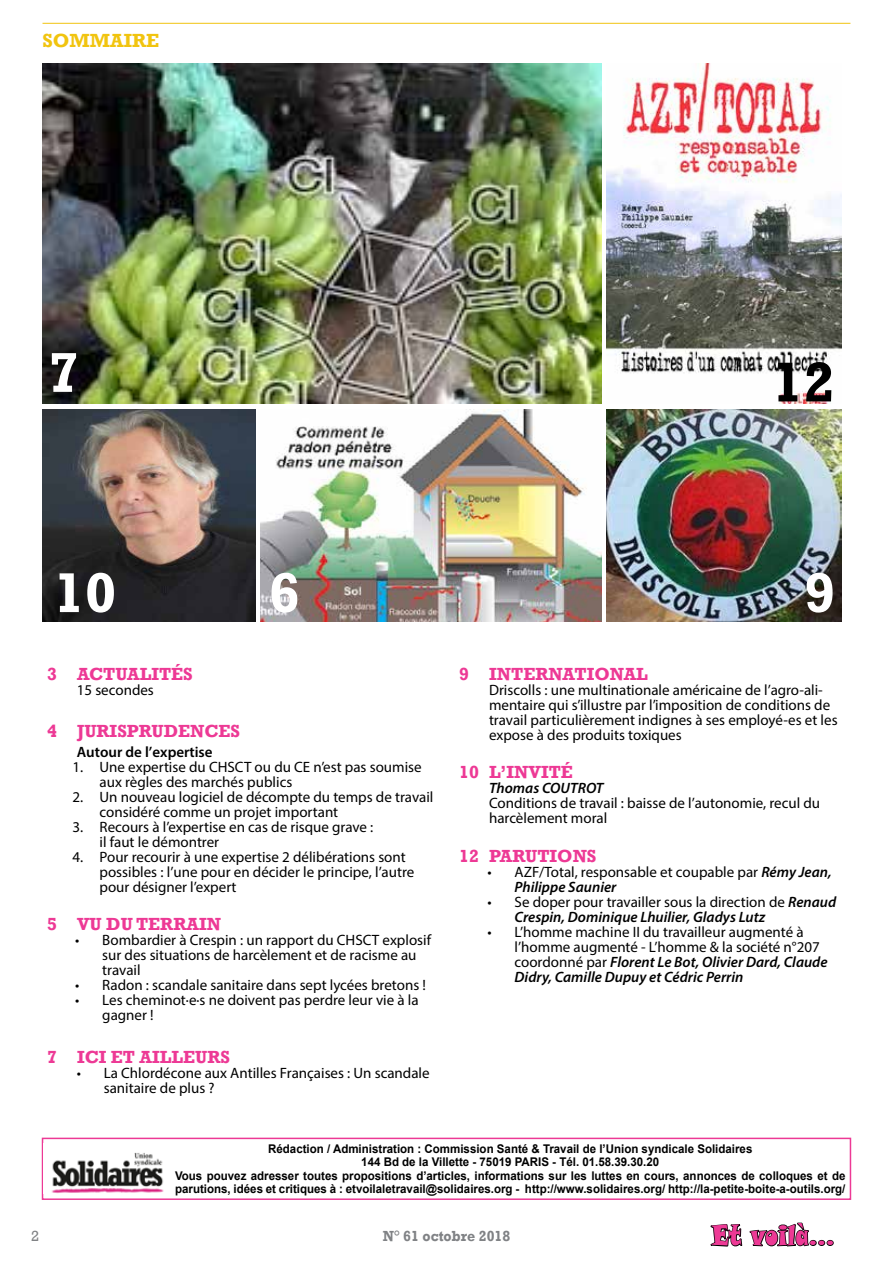
<style>
.page{position:relative;width:893px;height:1263px;background:#fff}
.page>*{position:absolute;margin:0;border:0;box-sizing:border-box;transform-origin:0 0}
.t1{font:700 57px "Rockwell";color:#fff}
.t2{font:700 57px "Rockwell";color:#000}
.t3{font:28.2px "Snap ITC";letter-spacing:.01em;color:#ed3995;scale:.73 1}
.t4{font:700 19.5px "Rockwell";color:#f1c40f}
.t5{font:700 18px "Rockwell";color:#ed3995}
.t6{font:15px/15px "Myriad Pro";color:#000}
.t7{font:italic 600 15px/15px "Myriad Pro";color:#000}
.t8{font:600 15px "Myriad Pro";color:#000}
.t9{font:700 15px "Rockwell";color:#808285;scale:.95 1}
.t10{font:15px "Rockwell";color:#808285}
.t11{font:700 12px/13.5px "Arial";color:#000;text-align:center;scale:.96 1}
.s1{font-weight:600;font-style:italic}
.s2{font-weight:400;font-style:normal}
</style>
<div class="page">
<svg style="left:710px;top:1222px;width:124px;height:25px"></svg>
<div style="left:42px;top:1138px;width:809px;height:62px;border:2px solid #ed3995"></div>
<img style="left:44px;top:1144px;width:120px;height:50px">
<svg style="left:42px;top:22px;width:123px;height:2px"></svg>
<hr style="left:43px;top:23px;width:807px;height:1px;background:#f1c40f">
<img style="left:261px;top:409px;width:340px;height:213px">
<img style="left:43px;top:63px;width:558px;height:341px">
<img style="left:606px;top:409px;width:235px;height:213px">
<img style="left:43px;top:409px;width:212px;height:213px">
<img style="left:606px;top:63px;width:235px;height:341px">
<h3 class="t4" style="left:43px;top:28px;width:118px">SOMMAIRE</h3>
<h1 class="t1" style="left:48px;top:338px;width:33px">7</h1>
<h1 class="t2" style="left:772px;top:348px;width:64px">12</h1>
<h1 class="t1" style="left:53px;top:558px;width:64px">10</h1>
<h1 class="t1" style="left:268px;top:558px;width:33px">6</h1>
<h1 class="t1" style="left:804px;top:558px;width:33px">9</h1>
<p class="t5" style="left:47px;top:663px;width:146px">3 ACTUALITÉS</p>
<p class="t6" style="left:77px;top:682px;width:79px">15 secondes</p>
<p class="t5" style="left:47px;top:720px;width:193px">4 JURISPRUDENCES</p>
<p class="t8" style="left:77px;top:742px;width:137px">Autour de l’expertise</p>
<p class="t6" style="left:100px;top:759px;width:324px;text-indent:-27px">1. Une expertise du CHSCT ou du CE n’est pas soumise aux règles des marchés publics</p>
<p class="t6" style="left:100px;top:789px;width:335px;text-indent:-27px">2. Un nouveau logiciel de décompte du temps de travail considéré comme un projet important</p>
<p class="t6" style="left:100px;top:819px;width:275px;text-indent:-27px">3. Recours à l’expertise en cas de risque grave : il faut le démontrer</p>
<p class="t6" style="left:100px;top:849px;width:316px;text-indent:-27px">4. Pour recourir à une expertise 2 délibérations sont possibles : l’une pour en décider le principe, l’autre pour désigner l’expert</p>
<p class="t5" style="left:47px;top:913px;width:172px">5 VU DU TERRAIN</p>
<p class="t6" style="left:102px;top:932px;width:330px;text-indent:-27px">• Bombardier à Crespin : un rapport du CHSCT explosif sur des situations de harcèlement et de racisme au travail</p>
<p class="t6" style="left:75px;top:977px;width:352px">• Radon : scandale sanitaire dans sept lycées bretons !</p>
<p class="t6" style="left:102px;top:992px;width:318px;text-indent:-27px">• Les cheminot·e·s ne doivent pas perdre leur vie à la gagner !</p>
<p class="t5" style="left:47px;top:1046px;width:183px">7 ICI ET AILLEURS</p>
<p class="t6" style="left:104px;top:1065px;width:327px;text-indent:-27px">• La Chlordécone aux Antilles Françaises : Un scandale sanitaire de plus ?</p>
<p class="t5" style="left:459px;top:663px;width:190px">9 INTERNATIONAL</p>
<p class="t6" style="left:489px;top:682px;width:350px">Driscolls : une multinationale américaine de l’agro-ali&shy;mentaire qui s’illustre par l’imposition de conditions de travail particulièrement indignes à ses employé-es et les expose à des produits toxiques</p>
<p class="t5" style="left:459px;top:761px;width:115px">10 L’INVITÉ</p>
<p class="t7" style="left:489px;top:780px;width:116px">Thomas COUTROT</p>
<p class="t6" style="left:489px;top:795px;width:333px">Conditions de travail : baisse de l’autonomie, recul du harcèlement moral</p>
<p class="t5" style="left:459px;top:845px;width:126px">12 PARUTIONS</p>
<p class="t6" style="left:514px;top:864px;width:319px;text-indent:-27px">• AZF/Total, responsable et coupable par <span class="s1">Rémy Jean,<br>Philippe Saunier</span></p>
<p class="t7" style="left:514px;top:894px;width:323px;text-indent:-27px"><span class="s2">• Se doper pour travailler sous la direction de</span> Renaud<br>Crespin, Dominique Lhuilier, Gladys Lutz</p>
<p class="t6" style="left:514px;top:924px;width:315px;text-indent:-27px">• L’homme machine II du travailleur augmenté à l’homme augmenté - L’homme &amp; la société n°207 coordonné par <span class="s1">Florent Le Bot, Olivier Dard, Claude Didry, Camille Dupuy et Cédric Perrin</span></p>
<p class="t11" style="left:175px;top:1142px;width:700px">Rédaction / Administration : Commission Santé &amp; Travail de l’Union syndicale Solidaires<br>144 Bd de la Villette - 75019 PARIS - Tél. 01.58.39.30.20<br>Vous pouvez adresser toutes propositions d’articles, informations sur les luttes en cours, annonces de colloques et de parutions, idées et critiques à : etvoilaletravail@solidaires.org - http://www.solidaires.org/ http://la-petite-boite-a-outils.org/</p>
<p class="t10" style="left:31px;top:1227px;width:10px">2</p>
<p class="t9" style="left:383px;top:1227px;width:136px">N° 61 OCTOBRE 2018</p>
<h2 class="t3" style="left:712px;top:1217px;width:169px">Et voilà...</h2>
</div>
